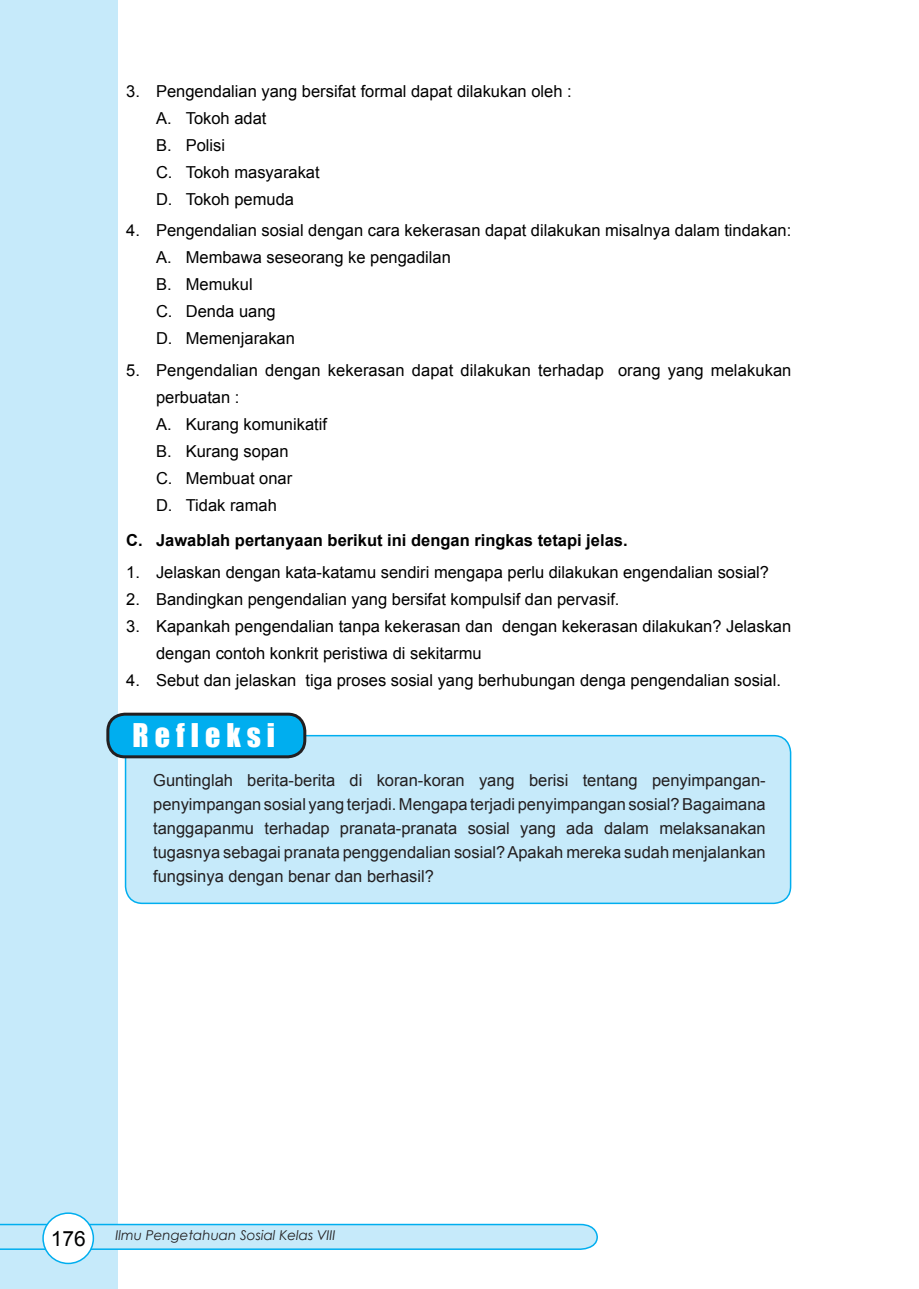
<style>
.page{position:relative;width:919px;height:1289px;background:#fff}
.page>*{position:absolute;margin:0;border:0;box-sizing:border-box;transform-origin:0 0}
.t1{font:30px "Impact";letter-spacing:.2em;color:#fff}
.t2{font:21px "Arial";color:#000}
.soal_esai{font:16.5px/27px "Arial";color:#000}
.t3{font:16.5px/24px "Arial";color:#231f20;text-align:justify}
.soal_PG{font:16.5px/27px "Arial";color:#000}
.jawaban{font:16.5px "Arial";color:#000}
.soal_perintah{font:700 16.5px "Arial";color:#000}
.t4{font:italic 13.5px "Century Gothic";color:#231f20}
</style>
<div class="page">
<div style="left:0;top:0;width:118px;height:1288px;background:#c6eafa"></div>
<svg style="left:0;top:1222px;width:598px;height:28px;background:#b3e4f9"></svg>
<div style="left:43px;top:1213px;width:50px;height:50px;background:#fff;border-radius:50%"></div>
<div style="left:42px;top:1212px;width:52px;height:52px;border:2px solid #00aeef;border-radius:50%"></div>
<div style="left:125px;top:735px;width:665px;height:168px;background:#c6eafa;border-radius:17px"></div>
<div style="left:125px;top:735px;width:666px;height:169px;border:2px solid #00aeef;border-radius:17px"></div>
<div style="left:108px;top:714px;width:197px;height:42px;background:#00aeef;border-radius:17px"></div>
<div style="left:106px;top:712px;width:200px;height:46px;border:3px solid #231f20;border-radius:17px"></div>
<p class="soal_PG" style="left:126px;top:78px;width:447px">3. Pengendalian yang bersifat formal dapat dilakukan oleh :</p>
<p class="jawaban" style="left:156px;top:107px;width:112px">A. Tokoh adat</p>
<p class="jawaban" style="left:156px;top:134px;width:71px">B. Polisi</p>
<p class="jawaban" style="left:156px;top:161px;width:165px">C. Tokoh masyarakat</p>
<p class="jawaban" style="left:156px;top:188px;width:139px">D. Tokoh pemuda</p>
<p class="soal_PG" style="left:126px;top:217px;width:666px">4. Pengendalian sosial dengan cara kekerasan dapat dilakukan misalnya dalam tindakan:</p>
<p class="jawaban" style="left:156px;top:247px;width:296px">A. Membawa seseorang ke pengadilan</p>
<p class="jawaban" style="left:156px;top:274px;width:98px">B. Memukul</p>
<p class="jawaban" style="left:156px;top:301px;width:121px">C. Denda uang</p>
<p class="jawaban" style="left:156px;top:328px;width:140px">D. Memenjarakan</p>
<p class="soal_PG" style="left:156px;top:356px;width:637px;text-indent:-30px">5. Pengendalian dengan kekerasan dapat dilakukan terhadap orang yang melakukan perbuatan :</p>
<p class="jawaban" style="left:156px;top:413px;width:172px">A. Kurang komunikatif</p>
<p class="jawaban" style="left:156px;top:440px;width:134px">B. Kurang sopan</p>
<p class="jawaban" style="left:156px;top:467px;width:138px">C. Membuat onar</p>
<p class="jawaban" style="left:156px;top:494px;width:122px">D. Tidak ramah</p>
<p class="soal_perintah" style="left:126px;top:529px;width:503px">C. Jawablah pertanyaan berikut ini dengan ringkas tetapi jelas.</p>
<p class="soal_esai" style="left:126px;top:558px;width:644px">1. Jelaskan dengan kata-katamu sendiri mengapa perlu dilakukan engendalian sosial?</p>
<p class="soal_esai" style="left:126px;top:585px;width:494px">2. Bandingkan pengendalian yang bersifat kompulsif dan pervasif.</p>
<p class="soal_esai" style="left:156px;top:612px;width:636px;text-indent:-30px">3. Kapankah pengendalian tanpa kekerasan dan dengan kekerasan dilakukan? Jelaskan dengan contoh konkrit peristiwa di sekitarmu</p>
<p class="soal_esai" style="left:126px;top:666px;width:656px">4. Sebut dan jelaskan tiga proses sosial yang berhubungan denga pengendalian sosial.</p>
<p class="t1" style="left:133px;top:712px;width:144px">Refleksi</p>
<p class="t3" style="left:153px;top:768px;width:614px">Guntinglah berita-berita di koran-koran yang berisi tentang penyimpangan&shy;penyimpangan sosial yang terjadi. Mengapa terjadi penyimpangan sosial? Bagaimana tanggapanmu terhadap pranata-pranata sosial yang ada dalam melaksanakan tugasnya sebagai pranata penggendalian sosial? Apakah mereka sudah menjalankan fungsinya dengan benar dan berhasil?</p>
<p class="t2" style="left:51px;top:1224px;width:37px">176</p>
<p class="t4" style="left:115px;top:1225px;width:222px">Ilmu Pengetahuan Sosial Kelas VIII</p>
</div>
